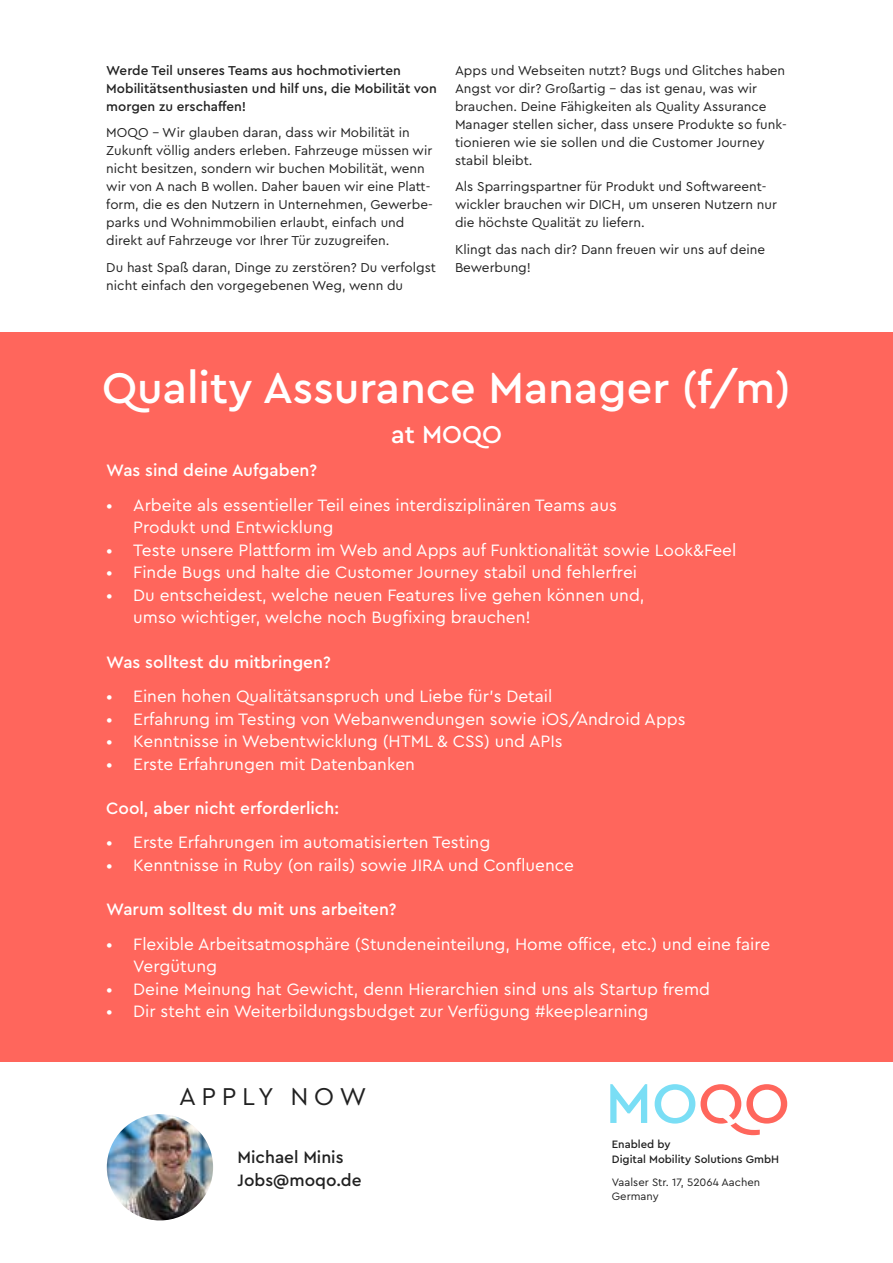
<style>
.page{position:relative;width:893px;height:1263px;background:#fff}
.page>*{position:absolute;margin:0;border:0;box-sizing:border-box;transform-origin:0 0}
.t1{font:500 45px "Cera PRO";color:#fff}
.t2{font:25.5px "Cera PRO";letter-spacing:.22em;color:#212121}
.t3{font:500 25.5px "Cera PRO";color:#fff}
.t4{font:17.25px/22.5px "Cera PRO";color:#fff}
.t5{font:500 17.25px "Cera PRO";color:#fff}
.t6{font:500 17.25px/22.5px "Cera PRO";color:#212121}
.t7{font:13.5px/18px "Cera PRO";color:#212121}
.t8{font:500 13.5px/18px "Cera PRO";color:#212121}
.t9{font:500 11.25px/14.2px "Cera PRO";color:#212121}
.t10{font:11.25px/14.2px "Cera PRO";color:#212121}
</style>
<div class="page">
<div style="left:0;top:332px;width:893px;height:730px;background:#ff665c"></div>
<svg style="left:610px;top:1084px;width:37px;height:39px"></svg>
<svg style="left:655px;top:1084px;width:132px;height:51px"></svg>
<img style="left:107px;top:1114px;width:106px;height:106px;border-radius:53px">
<p class="t8" style="left:106px;top:61px;width:332px">Werde Teil unseres Teams aus hochmotivierten<br>Mobilitätsenthusiasten und hilf uns, die Mobilität von morgen zu erschaffen!</p>
<p class="t7" style="left:106px;top:123px;width:328px">MOQO - Wir glauben daran, dass wir Mobilität in Zukunft völlig anders erleben. Fahrzeuge müssen wir nicht besitzen, sondern wir buchen Mobilität, wenn wir von A nach B wollen. Daher bauen wir eine Platt&shy;form, die es den Nutzern in Unternehmen, Gewerbe&shy;parks und Wohnimmobilien erlaubt, einfach und direkt auf Fahrzeuge vor Ihrer Tür zuzugreifen.</p>
<p class="t7" style="left:106px;top:258px;width:331px">Du hast Spaß daran, Dinge zu zerstören? Du verfolgst nicht einfach den vorgegebenen Weg, wenn du</p>
<p class="t7" style="left:455px;top:61px;width:333px">Apps und Webseiten nutzt? Bugs und Glitches haben Angst vor dir? Großartig - das ist genau, was wir brauchen. Deine Fähigkeiten als Quality Assurance Manager stellen sicher, dass unsere Produkte so funk&shy;tionieren wie sie sollen und die Customer Journey stabil bleibt.</p>
<p class="t7" style="left:455px;top:177px;width:324px">Als Sparringspartner für Produkt und Softwareent&shy;wickler brauchen wir DICH, um unseren Nutzern nur die höchste Qualität zu liefern.</p>
<p class="t7" style="left:455px;top:239px;width:312px">Klingt das nach dir? Dann freuen wir uns auf deine<br>Bewerbung!</p>
<h1 class="t1" style="left:102px;top:358px;width:690px">Quality Assurance Manager (f/m)</h1>
<p class="t5" style="left:106px;top:459px;width:212px">Was sind deine Aufgaben?</p>
<h2 class="t3" style="left:391px;top:417px;width:112px">at MOQO</h2>
<p class="t4" style="left:133px;top:493px;width:485px;text-indent:-27px">• Arbeite als essentieller Teil eines interdisziplinären Teams aus<br>Produkt und Entwicklung</p>
<p class="t4" style="left:106px;top:538px;width:632px">• Teste unsere Plattform im Web and Apps auf Funktionalität sowie Look&amp;Feel</p>
<p class="t4" style="left:106px;top:560px;width:532px">• Finde Bugs und halte die Customer Journey stabil und fehlerfrei</p>
<p class="t4" style="left:133px;top:583px;width:513px;text-indent:-27px">• Du entscheidest, welche neuen Features live gehen können und, umso wichtiger, welche noch Bugfixing brauchen!</p>
<p class="t5" style="left:106px;top:650px;width:226px">Was solltest du mitbringen?</p>
<p class="t4" style="left:106px;top:684px;width:448px">• Einen hohen Qualitätsanspruch und Liebe für’s Detail</p>
<p class="t4" style="left:106px;top:707px;width:581px">• Erfahrung im Testing von Webanwendungen sowie iOS/Android Apps</p>
<p class="t4" style="left:106px;top:729px;width:458px">• Kenntnisse in Webentwicklung (HTML &amp; CSS) und APIs</p>
<p class="t4" style="left:106px;top:752px;width:310px">• Erste Erfahrungen mit Datenbanken</p>
<p class="t5" style="left:106px;top:797px;width:234px">Cool, aber nicht erforderlich:</p>
<p class="t4" style="left:106px;top:831px;width:386px">• Erste Erfahrungen im automatisierten Testing</p>
<p class="t4" style="left:106px;top:853px;width:469px">• Kenntnisse in Ruby (on rails) sowie JIRA und Confluence</p>
<p class="t5" style="left:106px;top:898px;width:292px">Warum solltest du mit uns arbeiten?</p>
<p class="t4" style="left:133px;top:932px;width:638px;text-indent:-27px">• Flexible Arbeitsatmosphäre (Stundeneinteilung, Home office, etc.) und eine faire<br>Vergütung</p>
<p class="t4" style="left:106px;top:977px;width:605px">• Deine Meinung hat Gewicht, denn Hierarchien sind uns als Startup fremd</p>
<p class="t4" style="left:106px;top:999px;width:544px">• Dir steht ein Weiterbildungsbudget zur Verfügung #keeplearning</p>
<h2 class="t2" style="left:179px;top:1079px;width:189px">APPLY NOW</h2>
<p class="t6" style="left:238px;top:1145px;width:126px">Michael Minis<br>Jobs@moqo.de</p>
<p class="t9" style="left:612px;top:1137px;width:169px">Enabled by<br>Digital Mobility Solutions GmbH</p>
<p class="t10" style="left:612px;top:1174px;width:150px">Vaalser Str. 17, 52064 Aachen<br>Germany</p>
</div>
